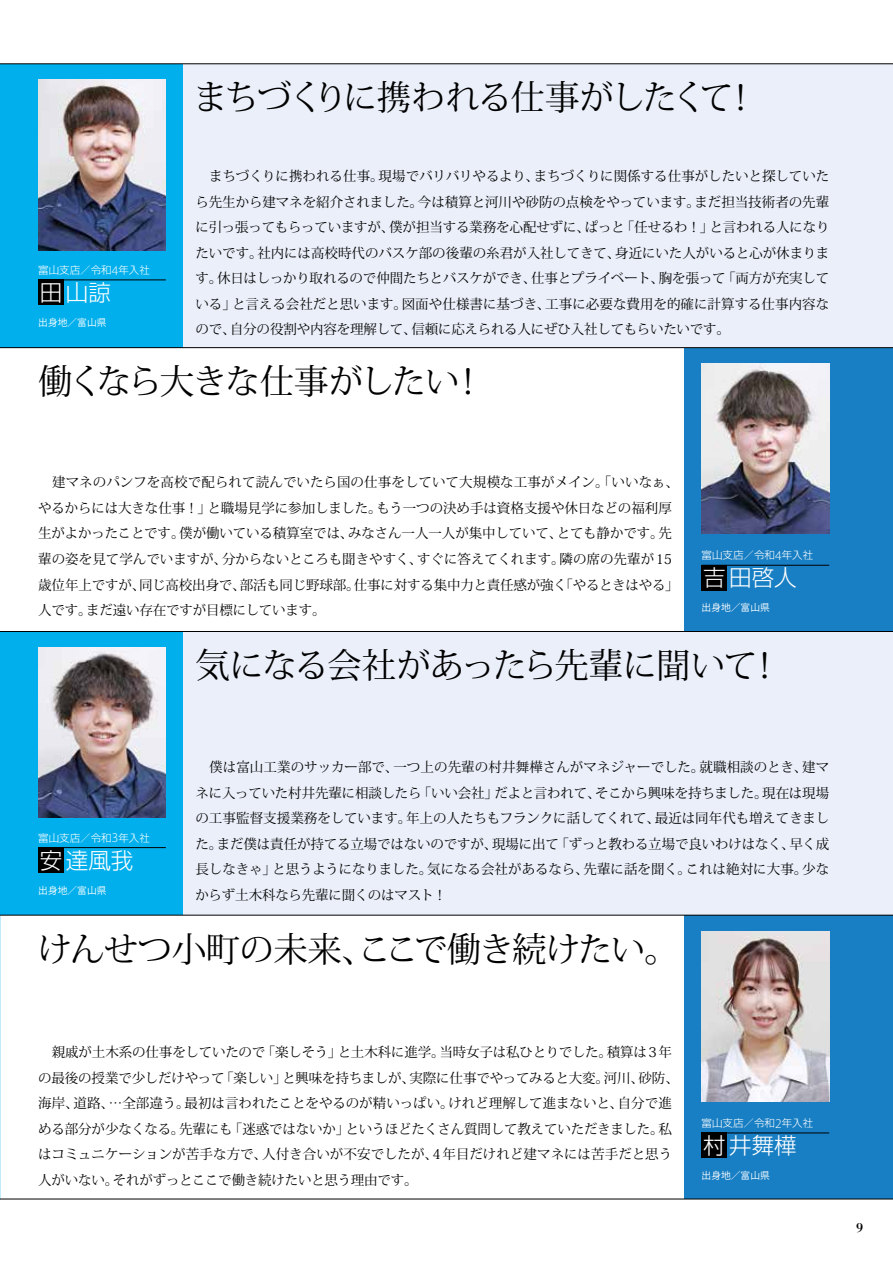
<style>
.page{position:relative;width:893px;height:1263px;background:#fff}
.page>*{position:absolute;margin:0;border:0;box-sizing:border-box;transform-origin:0 0}
.t1{font:34.5px "Koz Min Pr 6 N";letter-spacing:-.05em;color:#000}
.t2{font:34.5px "Koz Min Pr 6 N";letter-spacing:-.03em;color:#000}
.t3{font:300 22.5px "Shin Go Pro";color:#fff}
.t4{font:13.5px/25.5px "Koz Min Pr 6 N";letter-spacing:-.01em;color:#000;text-align:justify}
.t5{font:12px "Shuei Shogo M Std H";color:#000}
.t6{font:300 10.5px "Shin Go Pro";color:#fff}
.t7{font:9.75px "Koz Go Pro";color:#fff}
.s1{font-family:"Myriad Pro";font-size:13.5px}
</style>
<div class="page">
<div style="left:0;top:64px;width:893px;height:284px;background:#eaeff9"></div>
<div style="left:0;top:64px;width:183px;height:284px;background:#00afec"></div>
<div style="left:685px;top:348px;width:208px;height:283px;background:#187fc4"></div>
<div style="left:685px;top:915px;width:208px;height:284px;background:#187fc4"></div>
<div style="left:0;top:631px;width:893px;height:284px;background:#eaeff9"></div>
<div style="left:0;top:631px;width:183px;height:284px;background:#00afec"></div>
<div style="left:38px;top:280px;width:26px;height:25px;background:#000"></div>
<div style="left:38px;top:847px;width:26px;height:26px;background:#000"></div>
<div style="left:702px;top:565px;width:25px;height:25px;background:#000"></div>
<div style="left:702px;top:1133px;width:25px;height:25px;background:#000"></div>
<hr style="left:38px;top:280px;width:128px;height:1px;background:#000">
<hr style="left:38px;top:847px;width:128px;height:1px;background:#000">
<hr style="left:702px;top:565px;width:127px;height:1px;background:#000">
<hr style="left:702px;top:1133px;width:127px;height:1px;background:#000">
<img style="left:38px;top:80px;width:128px;height:170px">
<img style="left:38px;top:648px;width:128px;height:170px">
<img style="left:702px;top:364px;width:127px;height:170px">
<img style="left:702px;top:931px;width:127px;height:170px">
<hr style="left:0;top:347px;width:893px;height:1px;background:#000">
<hr style="left:0;top:631px;width:893px;height:1px;background:#000">
<hr style="left:0;top:915px;width:893px;height:1px;background:#000">
<hr style="left:0;top:1199px;width:893px;height:1px;background:#000">
<hr style="left:0;top:64px;width:893px;height:1px;background:#000">
<p class="t6" style="left:38px;top:261px;width:113px">富山支店／令和<span class="s1">4</span>年入社</p>
<h2 class="t3" style="left:40px;top:274px;width:73px">田山諒</h2>
<p class="t7" style="left:38px;top:316px;width:70px">出身地／富山県</p>
<h1 class="t1" style="left:194px;top:78px;width:566px">まちづくりに携われる仕事がしたくて！</h1>
<p class="t4" style="left:195px;top:164px;width:636px">　まちづくりに携われる仕事。現場でバリバリやるより、まちづくりに関係する仕事がしたいと探していたら先生から建マネを紹介されました。今は積算と河川や砂防の点検をやっています。まだ担当技術者の先輩に引っ張ってもらっていますが、僕が担当する業務を心配せずに、ぱっと「任せるわ！」と言われる人になりたいです。社内には高校時代のバスケ部の後輩の糸君が入社してきて、身近にいた人がいると心が休まります。休日はしっかり取れるので仲間たちとバスケができ、仕事とプライベート、胸を張って「両方が充実している」と言える会社だと思います。図面や仕様書に基づき、工事に必要な費用を的確に計算する仕事内容なので、自分の役割や内容を理解して、信頼に応えられる人にぜひ入社してもらいたいです。</p>
<h1 class="t1" style="left:38px;top:362px;width:449px">働くなら大きな仕事がしたい！</h1>
<p class="t4" style="left:38px;top:470px;width:642px;text-align:left">　建マネのパンフを高校で配られて読んでいたら国の仕事をしていて大規模な工事がメイン。「いいなぁ、やるからには大きな仕事！」と職場見学に参加しました。もう一つの決め手は資格支援や休日などの福利厚生がよかったことです。僕が働いている積算室では、みなさん一人一人が集中していて、とても静かです。先輩の姿を見て学んでいますが、分からないところも聞きやすく、すぐに答えてくれます。隣の席の先輩が15歳位年上ですが、同じ高校出身で、部活も同じ野球部。仕事に対する集中力と責任感が強く「やるときはやる」人です。まだ遠い存在ですが目標にしています。</p>
<p class="t6" style="left:702px;top:547px;width:113px">富山支店／令和<span class="s1">4</span>年入社</p>
<h2 class="t3" style="left:703px;top:559px;width:95px">吉田啓人</h2>
<p class="t7" style="left:702px;top:601px;width:70px">出身地／富山県</p>
<p class="t6" style="left:38px;top:829px;width:113px">富山支店／令和<span class="s1">3</span>年入社</p>
<h2 class="t3" style="left:40px;top:841px;width:95px">安達風我</h2>
<p class="t7" style="left:38px;top:884px;width:70px">出身地／富山県</p>
<h1 class="t1" style="left:196px;top:646px;width:588px">気になる会社があったら先輩に聞いて！</h1>
<p class="t4" style="left:195px;top:755px;width:635px">　僕は富山工業のサッカー部で、一つ上の先輩の村井舞樺さんがマネジャーでした。就職相談のとき、建マネに入っていた村井先輩に相談したら「いい会社」だよと言われて、そこから興味を持ちました。現在は現場の工事監督支援業務をしています。年上の人たちもフランクに話してくれて、最近は同年代も増えてきました。まだ僕は責任が持てる立場ではないのですが、現場に出て「ずっと教わる立場で良いわけはなく、早く成長しなきゃ」と思うようになりました。気になる会社があるなら、先輩に話を聞く。これは絶対に大事。少なからず土木科なら先輩に聞くのはマスト！</p>
<h1 class="t2" style="left:38px;top:930px;width:642px">けんせつ小町の未来、ここで働き続けたい。</h1>
<p class="t4" style="left:38px;top:1040px;width:642px;text-align:left">　親戚が土木系の仕事をしていたので「楽しそう」と土木科に進学。当時女子は私ひとりでした。積算は3年の最後の授業で少しだけやって「楽しい」と興味を持ちましが、実際に仕事でやってみると大変。河川、砂防、海岸、道路、…全部違う。最初は言われたことをやるのが精いっぱい。けれど理解して進まないと、自分で進める部分が少なくなる。先輩にも「迷惑ではないか」というほどたくさん質問して教えていただきました。私はコミュニケーションが苦手な方で、人付き合いが不安でしたが、4年目だけれど建マネには苦手だと思う人がいない。それがずっとここで働き続けたいと思う理由です。</p>
<p class="t6" style="left:702px;top:1114px;width:113px">富山支店／令和<span class="s1">2</span>年入社</p>
<h2 class="t3" style="left:703px;top:1127px;width:95px">村井舞樺</h2>
<p class="t7" style="left:702px;top:1169px;width:70px">出身地／富山県</p>
<p class="t5" style="left:856px;top:1219px;width:9px">9</p>
</div>
